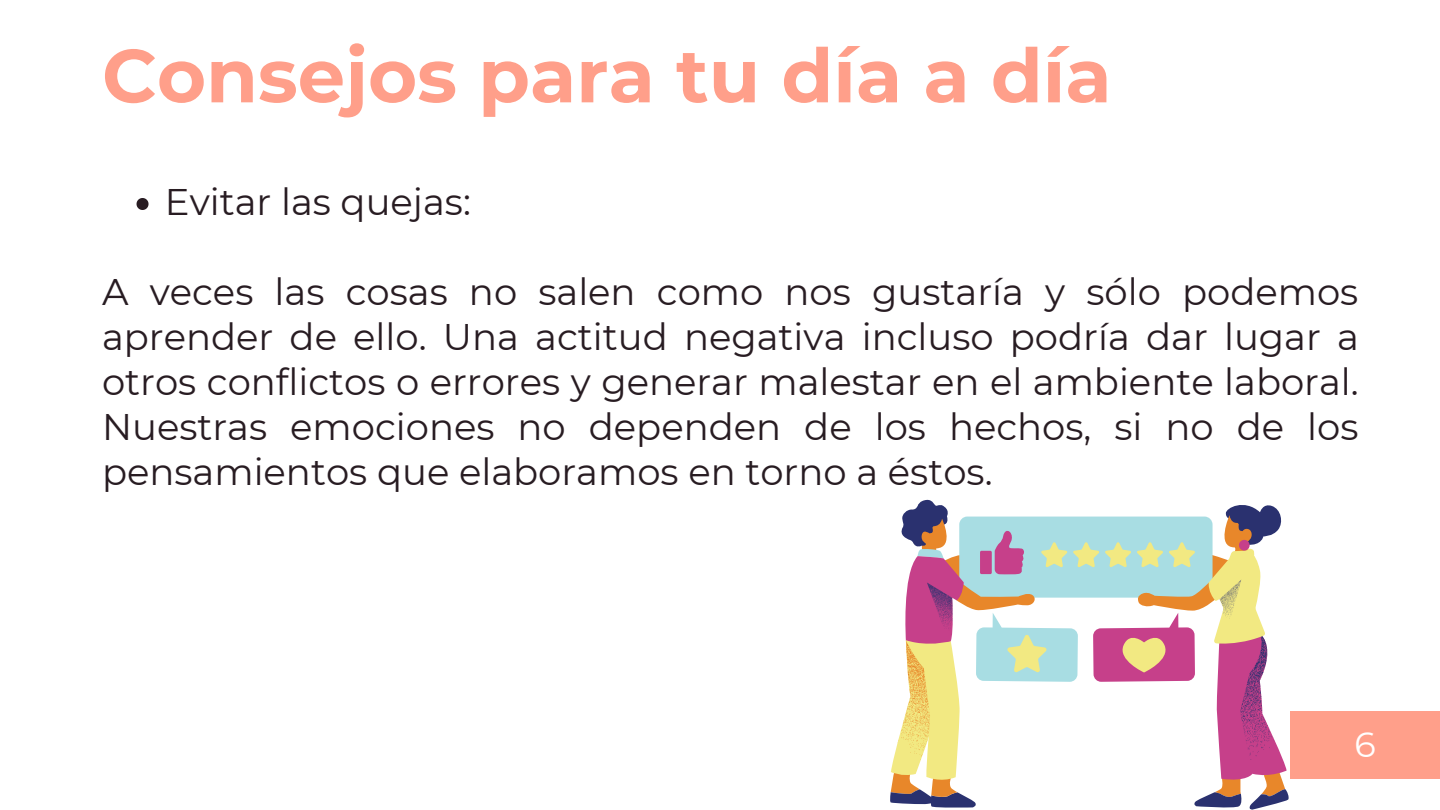
<style>
.page{position:relative;width:1440px;height:810px;background:#fff}
.page>*{position:absolute;margin:0;border:0;box-sizing:border-box;transform-origin:0 0}
.t1{font:700 75px "Montserrat";color:#ff9f8a}
.t2{font:37px/45px "Montserrat";color:#281c22;text-align:justify}
.t3{font:35px "Montserrat";color:#fff}
</style>
<div class="page">
<svg style="left:137px;top:198px;width:12px;height:12px"></svg>
<svg style="left:890px;top:499px;width:399px;height:311px"></svg>
<div style="left:1290px;top:711px;width:150px;height:68px;background:#ff9f8a"></div>
<p class="t1" style="left:102px;top:30px;width:1011px">Consejos para tu día a día</p>
<p class="t2" style="left:165px;top:179px;width:307px">Evitar las quejas:</p>
<p class="t2" style="left:102px;top:269px;width:1258px">A veces las cosas no salen como nos gustaría y sólo podemos aprender de ello. Una actitud negativa incluso podría dar lugar a otros conflictos o errores y generar malestar en el ambiente laboral.<br>Nuestras emociones no dependen de los hechos, si no de los pensamientos que elaboramos en torno a éstos.</p>
<p class="t3" style="left:1354px;top:723px;width:23px">6</p>
</div>
